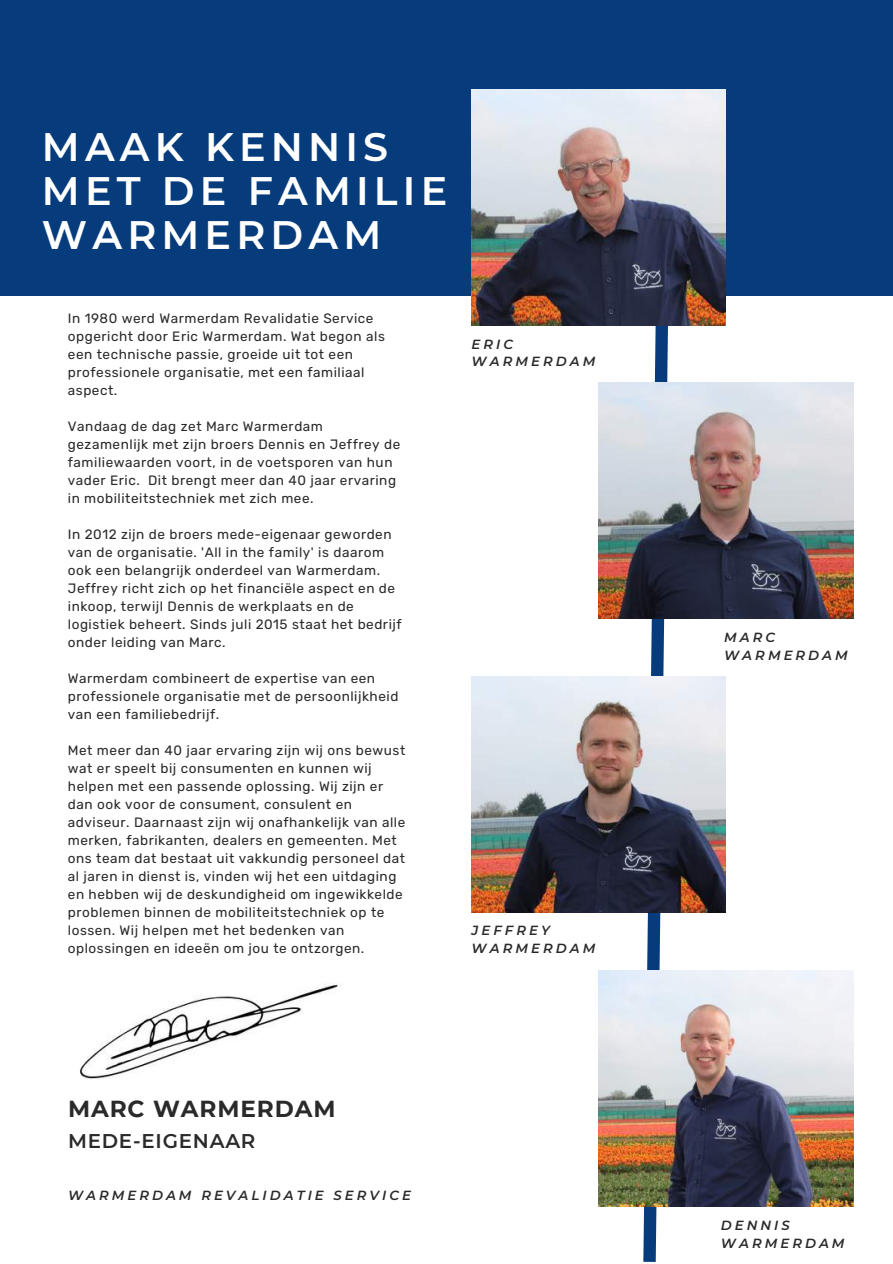
<style>
.page{position:relative;width:893px;height:1264px;background:#fff}
.page>*{position:absolute;margin:0;border:0;box-sizing:border-box;transform-origin:0 0}
.t1{font:600 39.6px/43.8px "Montserrat";letter-spacing:.13em;color:#fff}
.t2{font:700 23.1px "Montserrat";letter-spacing:.04em;color:#2a2a2a}
.t3{font:600 19.8px "Montserrat";letter-spacing:.04em;color:#2a2a2a}
.t4{font:13.5px/18px "Rubik";letter-spacing:.04em;color:#2a2a2a}
.t5{font:italic 600 13.2px/17.7px "Montserrat";letter-spacing:.23em;color:#2a2a2a}
</style>
<div class="page">
<div style="left:0;top:0;width:892px;height:295px;background:#063c7c"></div>
<svg style="left:637px;top:325px;width:40px;height:937px"></svg>
<img style="left:471px;top:89px;width:254px;height:236px">
<img style="left:80px;top:984px;width:258px;height:96px">
<img style="left:598px;top:382px;width:254px;height:237px">
<img style="left:471px;top:676px;width:254px;height:236px">
<img style="left:598px;top:970px;width:254px;height:236px">
<h1 class="t1" style="left:42px;top:125px;width:407px">MAAK KENNIS<br>MET DE FAMILIE<br>WARMERDAM</h1>
<p class="t4" style="left:68px;top:309px;width:318px">In 1980 werd Warmerdam Revalidatie Service opgericht door Eric Warmerdam. Wat begon als een technische passie, groeide uit tot een professionele organisatie, met een familiaal aspect.</p>
<p class="t4" style="left:68px;top:417px;width:334px">Vandaag de dag zet Marc Warmerdam gezamenlijk met zijn broers Dennis en Jeffrey de familiewaarden voort, in de voetsporen van hun vader Eric. Dit brengt meer dan 40 jaar ervaring in mobiliteitstechniek met zich mee.</p>
<p class="t4" style="left:68px;top:525px;width:335px">In 2012 zijn de broers mede-eigenaar geworden van de organisatie. 'All in the family' is daarom ook een belangrijk onderdeel van Warmerdam.<br>Jeffrey richt zich op het financiële aspect en de inkoop, terwijl Dennis de werkplaats en de logistiek beheert. Sinds juli 2015 staat het bedrijf onder leiding van Marc.</p>
<p class="t4" style="left:68px;top:669px;width:332px">Warmerdam combineert de expertise van een professionele organisatie met de persoonlijkheid van een familiebedrijf.</p>
<p class="t4" style="left:68px;top:741px;width:339px">Met meer dan 40 jaar ervaring zijn wij ons bewust wat er speelt bij consumenten en kunnen wij helpen met een passende oplossing. Wij zijn er dan ook voor de consument, consulent en adviseur. Daarnaast zijn wij onafhankelijk van alle merken, fabrikanten, dealers en gemeenten. Met ons team dat bestaat uit vakkundig personeel dat al jaren in dienst is, vinden wij het een uitdaging en hebben wij de deskundigheid om ingewikkelde problemen binnen de mobiliteitstechniek op te lossen. Wij helpen met het bedenken van oplossingen en ideeën om jou te ontzorgen.</p>
<p class="t5" style="left:471px;top:335px;width:125px">ERIC<br>WARMERDAM</p>
<p class="t5" style="left:471px;top:921px;width:125px">JEFFREY<br>WARMERDAM</p>
<h2 class="t2" style="left:68px;top:1094px;width:269px">MARC WARMERDAM</h2>
<h3 class="t3" style="left:68px;top:1128px;width:189px">MEDE-EIGENAAR</h3>
<p class="t5" style="left:68px;top:1185px;width:344px">WARMERDAM REVALIDATIE SERVICE</p>
<p class="t5" style="left:724px;top:628px;width:125px">MARC<br>WARMERDAM</p>
<p class="t5" style="left:720px;top:1216px;width:125px">DENNIS<br>WARMERDAM</p>
</div>
